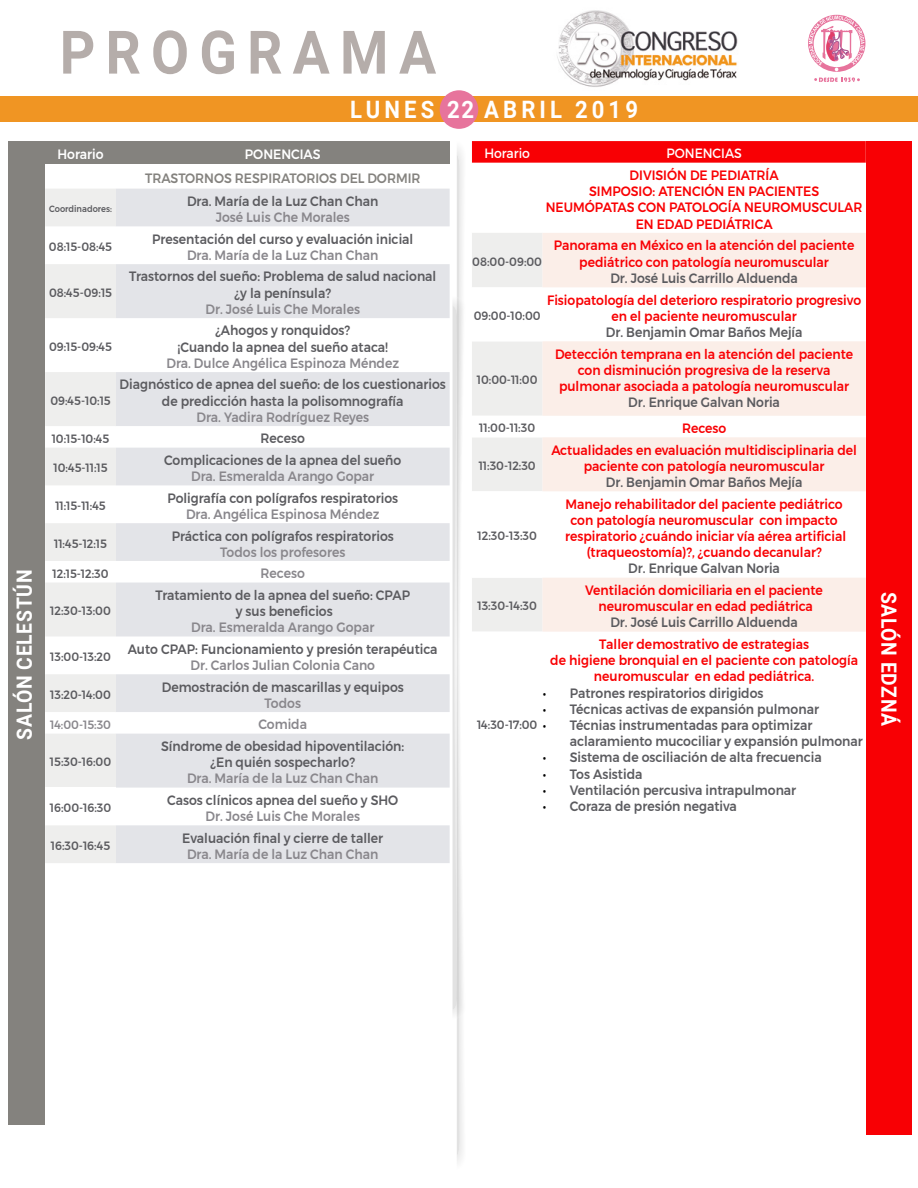
<style>
.page{position:relative;width:918px;height:1188px;background:#fff}
.page>*{position:absolute;margin:0;border:0;box-sizing:border-box;transform-origin:0 0}
.t1{font:700 60px "Roboto";letter-spacing:.185em;color:#b5adaa;scale:.92 1}
.t2{font:700 24px "Roboto";letter-spacing:.185em;color:#fff;scale:.92 1}
.t3{font:700 21px "Roboto";letter-spacing:.035em;color:#fff;scale:.92 1}
.t4{font:500 13.5px/16.2px "Montserrat";color:#5b5b5f;text-align:center;scale:.92 1}
.t5{font:500 13.5px/16.2px "Montserrat";color:#f90003;text-align:center;scale:.92 1}
.t6{font:500 13.5px "Montserrat";color:#89878c;scale:.92 1}
.t7{font:500 13.5px/16.2px "Montserrat";color:#f80004;text-align:center;scale:.92 1}
.t8{font:500 13.5px "Montserrat";color:#84827e;scale:.92 1}
.t9{font:500 13.5px "Montserrat";color:#fff;scale:.92 1}
.t10{font:13.5px "Montserrat";color:#fff;scale:.92 1}
.t11{font:500 12px "Montserrat";color:#5b5b5f;scale:.92 1}
.t12{font:500 12px "Montserrat";color:#89878c;scale:.92 1}
.t13{font:500 9px "Montserrat";color:#5b5b5f;scale:.92 1}
.s1{color:#f90003}
.s2{font-weight:400;color:#000}
</style>
<div class="page">
<svg style="left:808px;top:15px;width:57px;height:67px"></svg>
<img style="left:557px;top:10px;width:181px;height:77px">
<div style="left:0;top:96px;width:918px;height:25px;background:#f09523"></div>
<div style="left:440px;top:90px;width:38px;height:39px;background:#e7749c;border-radius:50%"></div>
<div style="left:45px;top:141px;width:71px;height:23px;background:#84827e"></div>
<div style="left:116px;top:141px;width:334px;height:23px;background:#84827e"></div>
<svg style="left:45px;top:189px;width:71px;height:674px;fill:#eeeeed"></svg>
<svg style="left:116px;top:189px;width:334px;height:674px;fill:#e3e4e8"></svg>
<div style="left:45px;top:788px;width:71px;height:37px;background:#fff"></div>
<svg style="left:472px;top:141px;width:394px;height:22px;background:#f80408"></svg>
<svg style="left:542px;top:233px;width:324px;height:399px;fill:#fbeee8"></svg>
<svg style="left:472px;top:233px;width:70px;height:398px"></svg>
<svg style="left:453px;top:148px;width:10px;height:1014px"></svg>
<div style="left:8px;top:141px;width:37px;height:984px;background:#84827e"></div>
<div style="left:866px;top:141px;width:45px;height:993px;background:#f80004"></div>
<h3 class="t3" style="left:10px;top:740px;width:186px;rotate:-90deg">SALÓN CELESTÚN</h3>
<h1 class="t1" style="left:60px;top:10px;width:411px">PROGRAMA</h1>
<h2 class="t2" style="left:350px;top:93px;width:314px">LUNES 22 ABRIL 2019</h2>
<p class="t9" style="left:58px;top:144px;width:52px">Horario</p>
<p class="t9" style="left:245px;top:144px;width:84px">PONENCIAS</p>
<p class="t8" style="left:145px;top:167px;width:301px">TRASTORNOS RESPIRATORIOS DEL DORMIR</p>
<p class="t13" style="left:49px;top:202px;width:70px">Coordinadores:</p>
<p class="t4" style="left:187px;top:193px;width:210px">Dra. María de la Luz Chan Chan</p>
<p class="t6" style="left:216px;top:207px;width:147px">José Luis Che Morales</p>
<p class="t11" style="left:49px;top:237px;width:70px">08:15-08:45</p>
<p class="t11" style="left:49px;top:283px;width:70px">08:45-09:15</p>
<p class="t11" style="left:49px;top:337px;width:70px">09:15-09:45</p>
<p class="t11" style="left:50px;top:391px;width:67px">09:45-10:15</p>
<p class="t4" style="left:152px;top:231px;width:285px">Presentación del curso y evaluación inicial</p>
<p class="t6" style="left:187px;top:245px;width:210px">Dra. María de la Luz Chan Chan</p>
<p class="t4" style="left:129px;top:269px;width:335px">Trastornos del sueño: Problema de salud nacional ¿y la península?</p>
<p class="t6" style="left:205px;top:299px;width:170px">Dr. José Luis Che Morales</p>
<p class="t4" style="left:178px;top:322px;width:230px">¿Ahogos y ronquidos?<br>¡Cuando la apnea del sueño ataca!</p>
<p class="t6" style="left:166px;top:352px;width:254px">Dra. Dulce Angélica Espinoza Méndez</p>
<p class="t4" style="left:120px;top:376px;width:356px">Diagnóstico de apnea del sueño: de los cuestionarios de predicción hasta la polisomnografía</p>
<p class="t6" style="left:196px;top:406px;width:189px">Dra. Yadira Rodríguez Reyes</p>
<p class="t11" style="left:52px;top:429px;width:64px">10:15-10:45</p>
<p class="t4" style="left:261px;top:430px;width:50px">Receso</p>
<p class="t11" style="left:54px;top:459px;width:60px">10:45-11:15</p>
<p class="t4" style="left:164px;top:452px;width:259px">Complicaciones de la apnea del sueño</p>
<p class="t6" style="left:191px;top:466px;width:201px">Dra. Esmeralda Arango Gopar</p>
<p class="t11" style="left:55px;top:496px;width:56px">11:15-11:45</p>
<p class="t11" style="left:54px;top:534px;width:59px">11:45-12:15</p>
<p class="t4" style="left:167px;top:490px;width:252px">Poligrafía con polígrafos respiratorios</p>
<p class="t6" style="left:186px;top:504px;width:212px">Dra. Angélica Espinosa Méndez</p>
<p class="t4" style="left:172px;top:528px;width:243px">Práctica con polígrafos respiratorios</p>
<p class="t6" style="left:220px;top:541px;width:138px">Todos los profesores</p>
<p class="t11" style="left:53px;top:564px;width:62px">12:15-12:30</p>
<p class="t6" style="left:261px;top:563px;width:50px">Receso</p>
<p class="t11" style="left:50px;top:602px;width:67px">12:30-13:00</p>
<p class="t4" style="left:155px;top:587px;width:278px">Tratamiento de la apnea del sueño: CPAP y sus beneficios</p>
<p class="t6" style="left:191px;top:617px;width:201px">Dra. Esmeralda Arango Gopar</p>
<p class="t11" style="left:50px;top:648px;width:67px">13:00-13:20</p>
<p class="t11" style="left:50px;top:685px;width:67px">13:20-14:00</p>
<p class="t4" style="left:128px;top:641px;width:338px">Auto CPAP: Funcionamiento y presión terapéutica</p>
<p class="t6" style="left:190px;top:655px;width:202px">Dr. Carlos Julian Colonia Cano</p>
<p class="t4" style="left:162px;top:679px;width:265px">Demostración de mascarillas y equipos</p>
<p class="t6" style="left:265px;top:692px;width:41px">Todos</p>
<p class="t12" style="left:50px;top:715px;width:68px">14:00-15:30</p>
<p class="t6" style="left:258px;top:714px;width:54px">Comida</p>
<p class="t11" style="left:50px;top:753px;width:68px">15:30-16:00</p>
<p class="t4" style="left:161px;top:738px;width:266px">Síndrome de obesidad hipoventilación: ¿En quién sospecharlo?</p>
<p class="t6" style="left:187px;top:768px;width:210px">Dra. María de la Luz Chan Chan</p>
<p class="t11" style="left:50px;top:799px;width:68px">16:00-16:30</p>
<p class="t11" style="left:51px;top:836px;width:66px">16:30-16:45</p>
<p class="t4" style="left:167px;top:792px;width:253px">Casos clínicos apnea del sueño y SHO</p>
<p class="t6" style="left:205px;top:806px;width:170px">Dr. José Luis Che Morales</p>
<p class="t4" style="left:182px;top:830px;width:220px">Evaluación final y cierre de taller</p>
<p class="t6" style="left:187px;top:844px;width:210px">Dra. María de la Luz Chan Chan</p>
<p class="t10" style="left:484px;top:145px;width:51px">Horario</p>
<p class="t10" style="left:666px;top:145px;width:84px">PONENCIAS</p>
<p class="t5" style="left:546px;top:167px;width:346px">DIVISIÓN DE PEDIATRÍA<br>SIMPOSIO: ATENCIÓN EN PACIENTES<br>NEUMÓPATAS CON PATOLOGÍA NEUROMUSCULAR<br>EN EDAD PEDIÁTRICA</p>
<p class="t11" style="left:472px;top:252px;width:77px">08:00-09:00</p>
<p class="t7" style="left:554px;top:237px;width:328px">Panorama en Mé<span class="s1">xico en la at</span>ención del paciente pediátrico con patología neuromuscular</p>
<p class="t4" style="left:610px;top:270px;width:205px">Dr. José Luis Carrillo Alduenda</p>
<p class="t11" style="left:474px;top:307px;width:74px">09:00-10:00</p>
<p class="t11" style="left:477px;top:371px;width:67px">10:00-11:00</p>
<p class="t5" style="left:547px;top:292px;width:343px">Fisiopatología del deterioro respiratorio progresivo en el paciente neuromuscular</p>
<p class="t4" style="left:606px;top:324px;width:215px">Dr. Benjamin Omar Baños Mejía</p>
<p class="t5" style="left:555px;top:346px;width:326px">Detección temprana en la atención del paciente con disminución progresiva de la reserva pulmonar asociada a patología neuromuscular</p>
<p class="t4" style="left:628px;top:394px;width:166px">Dr. Enrique Galvan Noria</p>
<p class="t11" style="left:479px;top:419px;width:62px">11:00-11:30</p>
<p class="t7" style="left:682px;top:420px;width:50px">Receso</p>
<p class="t11" style="left:479px;top:456px;width:63px">11:30-12:30</p>
<p class="t5" style="left:551px;top:442px;width:334px">Actualidades en evaluación multidisciplinaria del paciente con patología neuromuscular</p>
<p class="t4" style="left:606px;top:474px;width:215px">Dr. Benjamin Omar Baños Mejía</p>
<p class="t11" style="left:478px;top:527px;width:66px">12:30-13:30</p>
<p class="t11" style="left:478px;top:597px;width:66px">13:30-14:30</p>
<p class="t5" style="left:565px;top:496px;width:307px">Manejo rehabilitador del paciente pediátrico con patología neuromuscular con impacto respiratorio ¿cuándo iniciar vía aérea artificial (traqueostomía)?, ¿cuando decanular?</p>
<p class="t4" style="left:628px;top:560px;width:166px">Dr. Enrique Galvan Noria</p>
<p class="t5" style="left:585px;top:582px;width:260px">Ventilación domiciliaria en el paciente neuromuscular en edad pediátrica</p>
<p class="t4" style="left:610px;top:614px;width:205px">Dr. José Luis Carrillo Alduenda</p>
<p class="t5" style="left:550px;top:636px;width:336px">Taller demostrativo de estrategias<br>de higiene bronquial en el paciente con patología neuromuscular en edad pediátrica.</p>
<p class="t4" style="left:543px;top:685px;width:242px"><span class="s2">•</span> Patrones respiratorios dirigidos</p>
<p class="t4" style="left:543px;top:701px;width:302px"><span class="s2">•</span> Técnicas activas de expansión pulmonar</p>
<p class="t4" style="left:570px;top:717px;width:320px;text-align:left;text-indent:-27px"><span class="s2">•</span> Técnias instrumentadas para optimizar aclaramiento mucociliar y expansión pulmonar</p>
<p class="t4" style="left:543px;top:749px;width:305px"><span class="s2">•</span> Sistema de osciliación de alta frecuencia</p>
<p class="t4" style="left:543px;top:766px;width:110px"><span class="s2">•</span> Tos Asistida</p>
<p class="t4" style="left:543px;top:782px;width:277px"><span class="s2">•</span> Ventilación percusiva intrapulmonar</p>
<p class="t4" style="left:543px;top:798px;width:213px"><span class="s2">•</span> Coraza de presión negativa</p>
<p class="t11" style="left:477px;top:716px;width:67px">14:30-17:00</p>
<h3 class="t3" style="left:904px;top:592px;width:148px;rotate:90deg">SALÓN EDZNÁ</h3>
</div>
